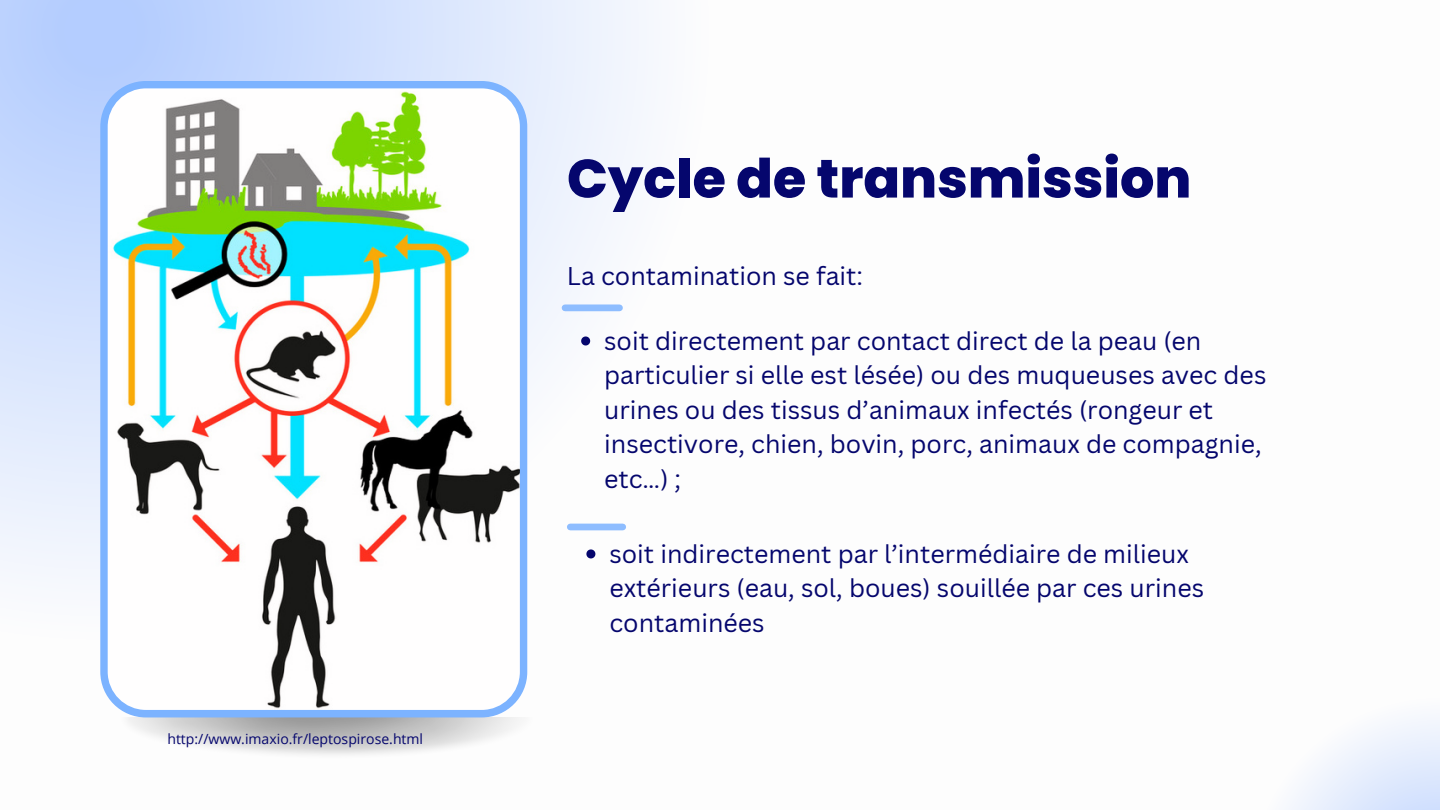
<style>
.page{position:relative;width:1440px;height:810px;background:#fff}
.page>*{position:absolute;margin:0;border:0;box-sizing:border-box;transform-origin:0 0}
.t1{font:800 54px "Poppins";color:#05066d}
.t2{font:25px/34.5px "Canva Sans";color:#05066d}
.t3{font:14px "Open Sans";color:#05066d}
</style>
<div class="page">
<svg style="left:0;top:0;width:647px;height:676px"></svg>
<svg style="left:100px;top:81px;width:427px;height:636px"></svg>
<div style="left:565px;top:304px;width:55px;height:7px;background:#8ebdff"></div>
<div style="left:570px;top:524px;width:53px;height:6px;background:#8ebdff"></div>
<svg style="left:1289px;top:718px;width:151px;height:92px"></svg>
<svg style="left:581px;top:336px;width:9px;height:9px"></svg>
<svg style="left:586px;top:549px;width:9px;height:9px"></svg>
<p class="t3" style="left:167px;top:729px;width:257px">http://www.imaxio.fr/leptospirose.html</p>
<h1 class="t1" style="left:567px;top:141px;width:626px">Cycle de transmission</h1>
<p class="t2" style="left:567px;top:258px;width:298px">La contamination se fait:</p>
<p class="t2" style="left:604px;top:323px;width:664px">soit directement par contact direct de la peau (en particulier si elle est lésée) ou des muqueuses avec des urines ou des tissus d’animaux infectés (rongeur et insectivore, chien, bovin, porc, animaux de compagnie, etc…) ;</p>
<p class="t2" style="left:609px;top:536px;width:596px">soit indirectement par l’intermédiaire de milieux extérieurs (eau, sol, boues) souillée par ces urines contaminées</p>
</div>
